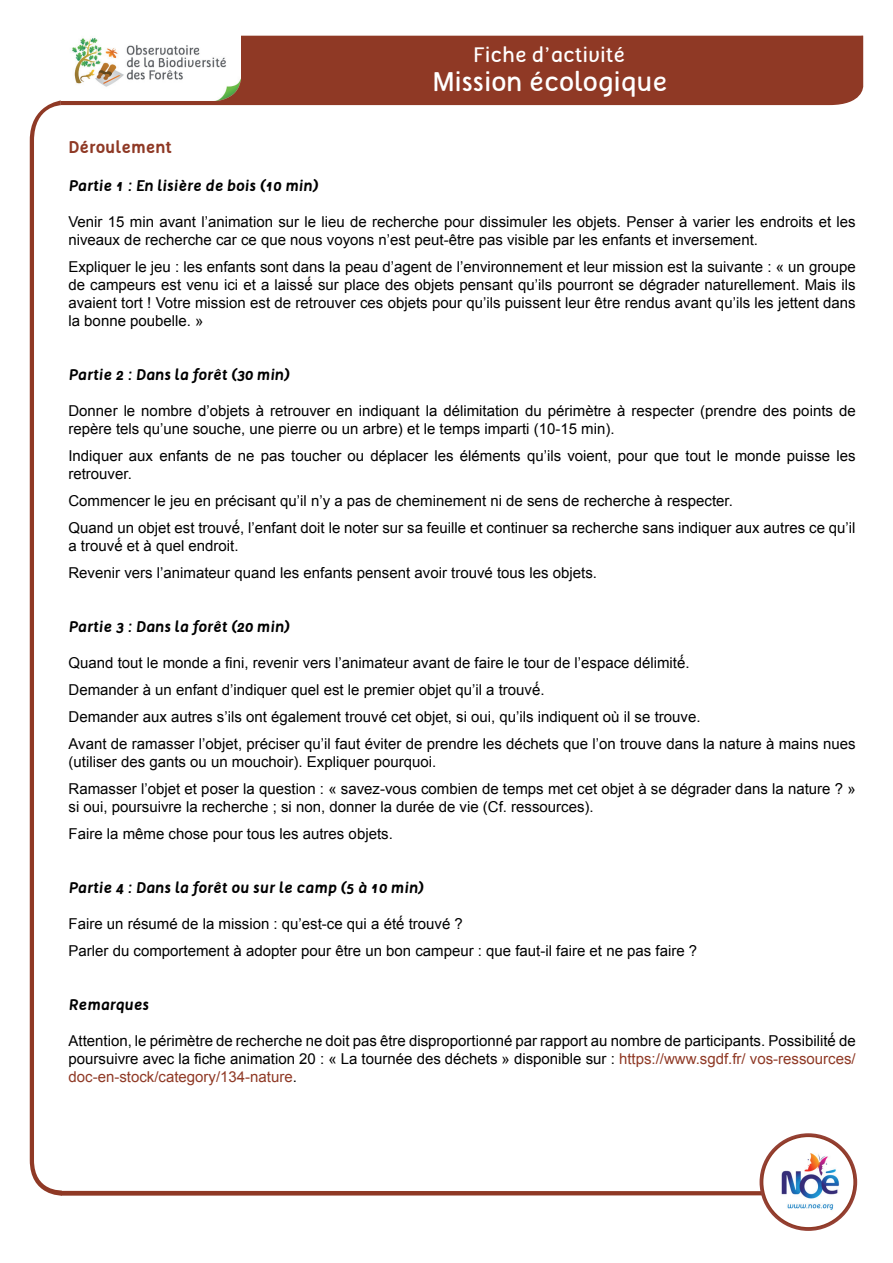
<style>
.page{position:relative;width:893px;height:1263px;background:#fff}
.page>*{position:absolute;margin:0;border:0;box-sizing:border-box;transform-origin:0 0}
.t1{font:27px "Tellural";color:#fff}
.t2{font:21px "Tellural";color:#fff}
.t3{font:700 16.5px "Tellural";color:#8f3925}
.t4{font:15px/18px "Arial";color:#000}
.t5{font:italic 700 15px "Tellural";color:#000}
.s1{color:#8f3925}
</style>
<div class="page">
<div style="left:59px;top:35px;width:805px;height:71px;background:#8f3925"></div>
<img style="left:60px;top:35px;width:180px;height:65px">
<div style="left:61px;top:1191px;width:705px;height:5px;background:#8f3925"></div>
<svg style="left:760px;top:1133px;width:97px;height:98px"></svg>
<div style="left:763px;top:1136px;width:91px;height:92px;background:#fff;border-radius:50%"></div>
<img style="left:773px;top:1145px;width:75px;height:75px">
<div style="left:762px;top:1135px;width:93px;height:93px;border:2px solid #8f3925;border-radius:50%"></div>
<svg style="left:30px;top:101px;width:32px;height:1095px"></svg>
<h2 class="t2" style="left:473px;top:43px;width:153px">Fiche d’activité</h2>
<h1 class="t1" style="left:433px;top:67px;width:236px">Mission écologique</h1>
<p class="t3" style="left:68px;top:138px;width:105px">Déroulement</p>
<p class="t5" style="left:68px;top:177px;width:251px">Partie 1 : En lisière de bois (10 min)</p>
<p class="t4" style="left:68px;top:213px;width:789px">Venir 15 min avant l’animation sur le lieu de recherche pour dissimuler les objets. Penser à varier les endroits et les niveaux de recherche car ce que nous voyons n’est peut-être pas visible par les enfants et inversement.</p>
<p class="t4" style="left:68px;top:258px;width:789px;text-align:justify">Expliquer le jeu : les enfants sont dans la peau d’agent de l’environnement et leur mission est la suivante : « un groupe de campeurs est venu ici et a laissé́ sur place des objets pensant qu’ils pourront se dégrader naturellement. Mais ils avaient tort ! Votre mission est de retrouver ces objets pour qu’ils puissent leur être rendus avant qu’ils les jettent dans la bonne poubelle. »</p>
<p class="t5" style="left:68px;top:366px;width:222px">Partie 2 : Dans la forêt (30 min)</p>
<p class="t4" style="left:68px;top:402px;width:789px">Donner le nombre d’objets à retrouver en indiquant la délimitation du périmètre à respecter (prendre des points de repère tels qu’une souche, une pierre ou un arbre) et le temps imparti (10-15 min).</p>
<p class="t4" style="left:68px;top:447px;width:789px">Indiquer aux enfants de ne pas toucher ou déplacer les éléments qu’ils voient, pour que tout le monde puisse les retrouver.</p>
<p class="t4" style="left:68px;top:487px;width:789px;line-height:27px">Commencer le jeu en précisant qu’il n’y a pas de cheminement ni de sens de recherche à respecter.<br>Quand un objet est trouvé́, l’enfant doit le noter sur sa feuille et continuer sa recherche sans indiquer aux autres ce qu’il</p>
<p class="t4" style="left:68px;top:532px;width:530px;line-height:27px">a trouvé́ et à quel endroit.<br>Revenir vers l’animateur quand les enfants pensent avoir trouvé tous les objets.</p>
<p class="t5" style="left:68px;top:618px;width:222px">Partie 3 : Dans la forêt (20 min)</p>
<p class="t4" style="left:68px;top:649px;width:789px;line-height:27px">Quand tout le monde a fini, revenir vers l’animateur avant de faire le tour de l’espace délimité́.<br>Demander à un enfant d’indiquer quel est le premier objet qu’il a trouvé́.<br>Demander aux autres s’ils ont également trouvé cet objet, si oui, qu’ils indiquent où il se trouve.<br>Avant de ramasser l’objet, préciser qu’il faut éviter de prendre les déchets que l’on trouve dans la nature à mains nues</p>
<p class="t4" style="left:69px;top:748px;width:789px;line-height:27px">(utiliser des gants ou un mouchoir). Expliquer pourquoi.<br>Ramasser l’objet et poser la question : « savez-vous combien de temps met cet objet à se dégrader dans la nature ? »</p>
<p class="t4" style="left:69px;top:793px;width:527px;line-height:27px">si oui, poursuivre la recherche ; si non, donner la durée de vie (Cf. ressources).<br>Faire la même chose pour tous les autres objets.</p>
<p class="t5" style="left:69px;top:879px;width:356px">Partie 4 : Dans la forêt ou sur le camp (5 à 10 min)</p>
<p class="t4" style="left:69px;top:910px;width:630px;line-height:27px">Faire un résumé de la mission : qu’est-ce qui a été́ trouvé ?<br>Parler du comportement à adopter pour être un bon campeur : que faut-il faire et ne pas faire ?</p>
<p class="t5" style="left:69px;top:996px;width:82px">Remarques</p>
<p class="t4" style="left:69px;top:1032px;width:789px;text-align:justify">Attention, le périmètre de recherche ne doit pas être disproportionné par rapport au nombre de participants. Possibilité́ de poursuivre avec la fiche animation 20 : « La tournée des déchets » disponible sur : <span class="s1">https://www.sgdf.fr/ vos-ressources/ doc-en-stock/category/134-nature</span>.</p>
</div>
